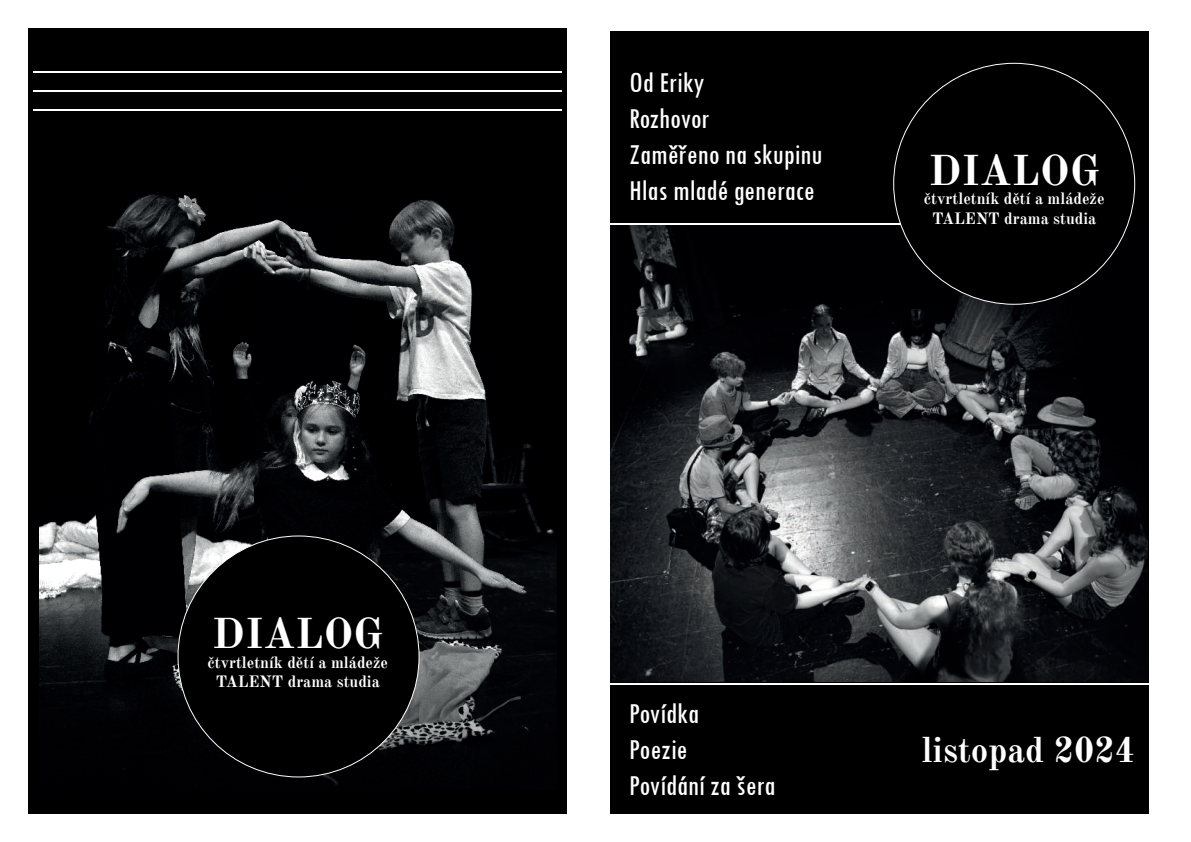
<style>
.page{position:relative;width:1191px;height:842px;background:#fff}
.page>*{position:absolute;margin:0;border:0;box-sizing:border-box;transform-origin:0 0}
.t1{font:700 42px "Old Standard TT";color:#fff}
.t2{font:700 35px "Old Standard TT";color:#fff}
.t3{font:condensed 30px/36px "Tw Cen";color:#fff}
.t4{font:700 16px/19.2px "Old Standard TT";color:#fff;text-align:center}
</style>
<div class="page">
<div style="left:28px;top:28px;width:539px;height:786px;background:#000001"></div>
<img style="left:39px;top:110px;width:517px;height:678px">
<hr style="left:33px;top:109px;width:529px;height:1px;background:#fff">
<hr style="left:33px;top:90px;width:529px;height:2px;background:#fff">
<hr style="left:33px;top:72px;width:529px;height:1px;background:#fff">
<div style="left:178px;top:536px;width:241px;height:241px;background:#000001;border-radius:50%"></div>
<div style="left:609px;top:32px;width:539px;height:782px;background:#000001"></div>
<img style="left:611px;top:224px;width:536px;height:458px">
<div style="left:893px;top:63px;width:241px;height:241px;background:#000001;border-radius:50%"></div>
<hr style="left:609px;top:223px;width:292px;height:1px;background:#fff">
<hr style="left:609px;top:684px;width:539px;height:1px;background:#fff">
<h1 class="t1" style="left:212px;top:609px;width:173px">DIALOG</h1>
<p class="t4" style="left:207px;top:653px;width:182px">čtvrtletník dětí a mládeže<br>TALENT drama studia</p>
<h3 class="t3" style="left:629px;top:67px;width:195px">Od Eriky<br>Rozhovor<br>Zaměřeno na skupinu<br>Hlas mladé generace</h3>
<h1 class="t1" style="left:928px;top:146px;width:173px">DIALOG</h1>
<p class="t4" style="left:923px;top:189px;width:182px">čtvrtletník dětí a mládeže<br>TALENT drama studia</p>
<h3 class="t3" style="left:629px;top:698px;width:148px">PovÌdka<br>Poezie<br>Povídání za šera</h3>
<h2 class="t2" style="left:922px;top:728px;width:215px">listopad 2024</h2>
</div>
